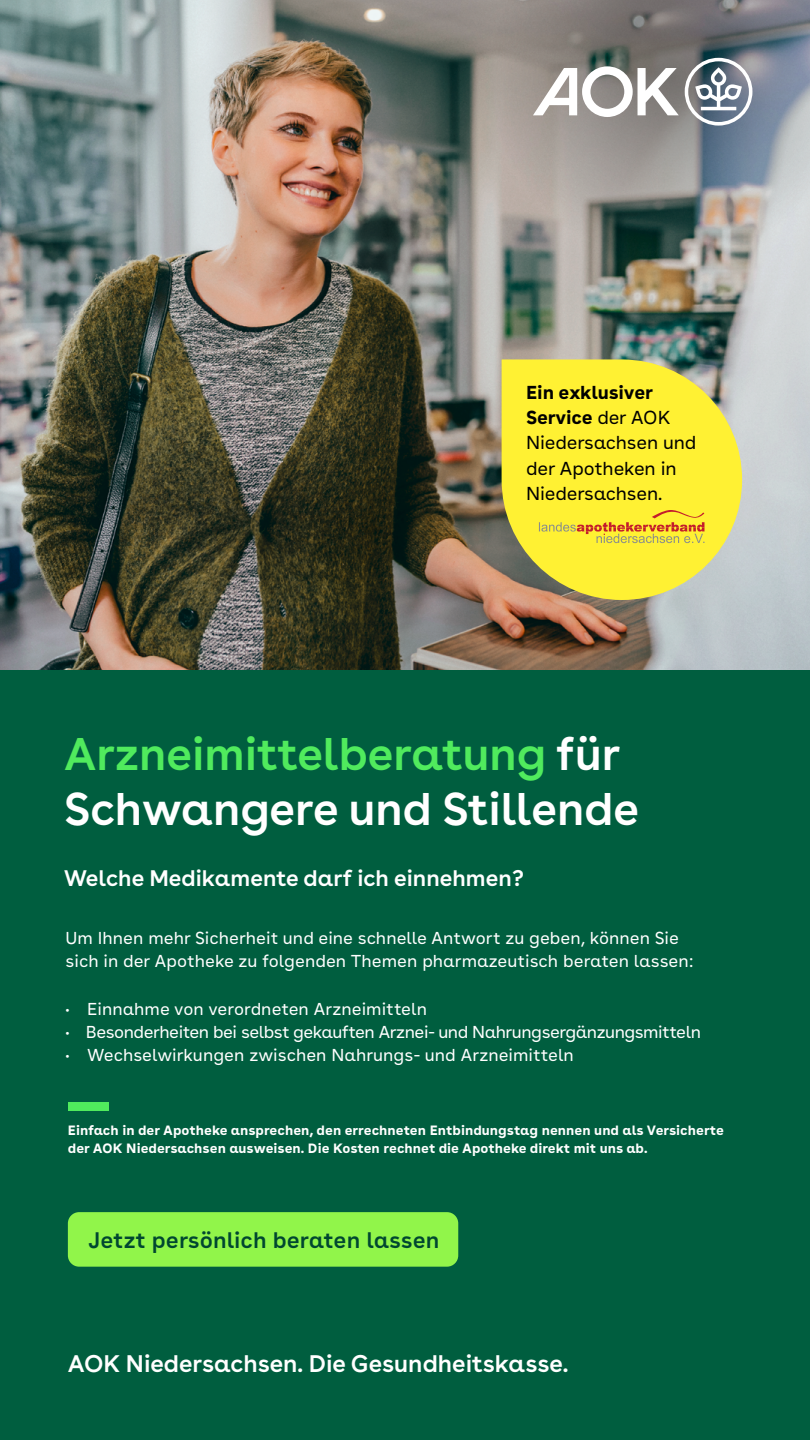
<style>
.page{position:relative;width:810px;height:1440px;background:#fff}
.page>*{position:absolute;margin:0;border:0;box-sizing:border-box;transform-origin:0 0}
.t1{font:600 45.75px/54.9px "AOK Buenos Aires";color:#fff}
.t2{font:600 24px "AOK Buenos Aires";color:#fff}
.t3{font:600 22.5px "AOK Buenos Aires";color:#fff}
.t4{font:600 22.5px "AOK Buenos Aires Text";color:#004730}
.t5{font:18.75px/25.3px "AOK Buenos Aires Text";letter-spacing:-.01em;color:#000}
.t6{font:17.25px/23.2px "AOK Buenos Aires Text";color:#fff}
.t7{font:17.25px "AOK Buenos Aires Text";letter-spacing:-.03em;color:#fff}
.t8{font:700 13.5px/18.2px "AOK Buenos Aires Text";color:#fff}
.s1{font-weight:700}
.s2{color:#50eb5d}
</style>
<div class="page">
<img style="left:0;top:0;width:810px;height:670px">
<svg style="left:455px;top:0;width:355px;height:295px;background:#90918e"></svg>
<div style="left:0;top:670px;width:810px;height:770px;background:#005e3f"></div>
<svg style="left:502px;top:359px;width:240px;height:241px;background:#eee245"></svg>
<div style="left:68px;top:1212px;width:390px;height:55px;background:#91f54a;border-radius:11px"></div>
<div style="left:68px;top:1102px;width:41px;height:9px;background:#50eb5d"></div>
<svg style="left:539px;top:510px;width:165px;height:33px;background:#efd038"></svg>
<svg style="left:533px;top:58px;width:219px;height:68px"></svg>
<p class="t5" style="left:526px;top:378px;width:172px"><span class="s1">Ein exklusiver<br>Service</span> der AOK<br>Niedersachsen und der Apotheken in<br>Niedersachsen.</p>
<h1 class="t1" style="left:64px;top:722px;width:576px"><span class="s2">Arzneimittelberatung</span> für<br>Schwangere und Stillende</h1>
<h3 class="t3" style="left:64px;top:860px;width:461px">Welche Medikamente darf ich einnehmen?</h3>
<p class="t6" style="left:66px;top:924px;width:630px">Um Ihnen mehr Sicherheit und eine schnelle Antwort zu geben, können Sie sich in der Apotheke zu folgenden Themen pharmazeutisch beraten lassen:</p>
<p class="t6" style="left:66px;top:995px;width:363px">• Einnahme von verordneten Arzneimitteln</p>
<p class="t7" style="left:66px;top:1018px;width:637px">• Besonderheiten bei selbst gekauften Arznei- und Nahrungsergänzungsmitteln</p>
<p class="t6" style="left:66px;top:1042px;width:510px">• Wechselwirkungen zwischen Nahrungs- und Arzneimitteln</p>
<p class="t8" style="left:68px;top:1120px;width:658px">Einfach in der Apotheke ansprechen, den errechneten Entbindungstag nennen und als Versicherte der AOK Niedersachsen ausweisen. Die Kosten rechnet die Apotheke direkt mit uns ab.</p>
<h3 class="t4" style="left:88px;top:1221px;width:353px">Jetzt persönlich beraten lassen</h3>
<h2 class="t2" style="left:68px;top:1344px;width:502px">AOK Niedersachsen. Die Gesundheitskasse.</h2>
</div>
